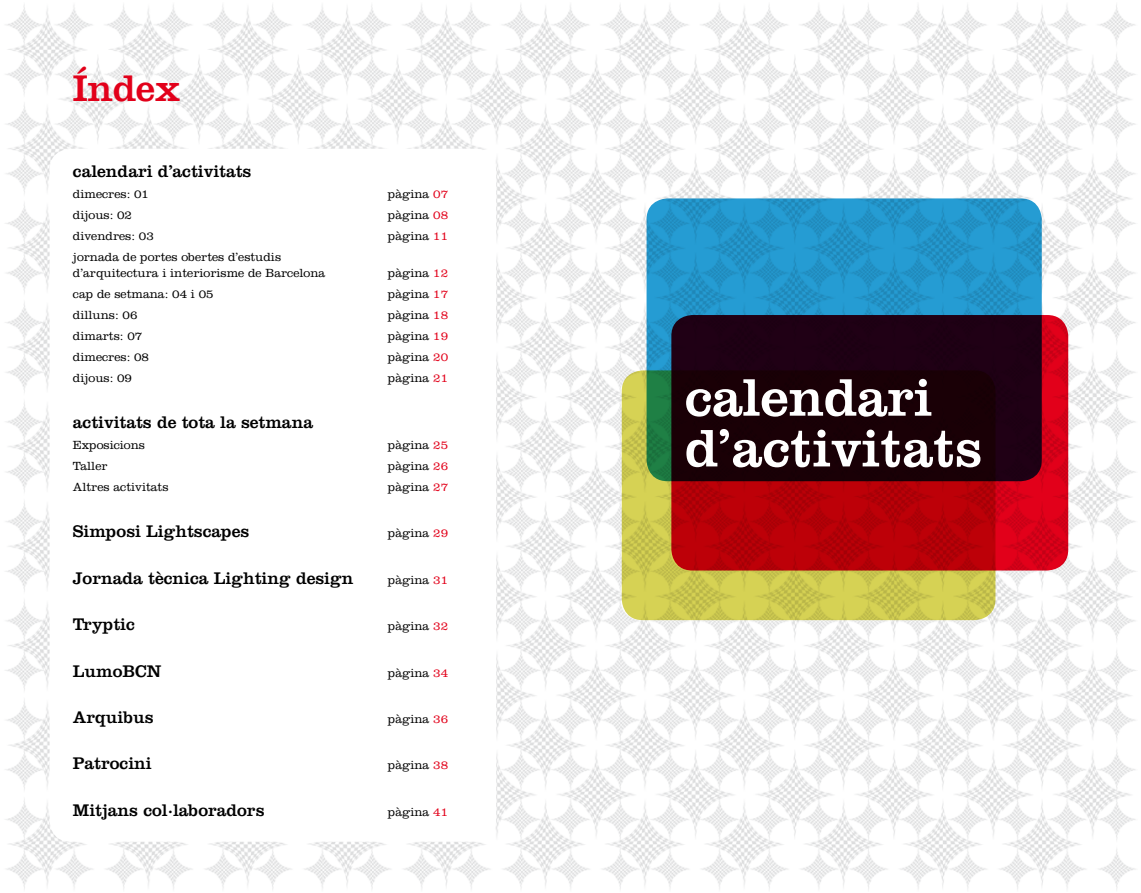
<style>
.page{position:relative;width:1141px;height:893px;background:#fff}
.page>*{position:absolute;margin:0;border:0;box-sizing:border-box;transform-origin:0 0}
.t1{font:54.25px/50.8px "Clarendon BT";color:#fff}
.t2{font:38.5px "Clarendon";color:#e2001a}
.t3{font:17.5px "Clarendon";color:#000}
.t4{font:300 12.25px/15.8px "Clarendon";color:#000}
.s1{color:#e2001a}
</style>
<div class="page">
<img style="left:5px;top:4px;width:1131px;height:886px">
<div style="left:50px;top:149px;width:446px;height:693px;background:#fff;border-radius:21px"></div>
<svg style="left:647px;top:198px;width:395px;height:283px;background:#2496cb"></svg>
<svg style="left:671px;top:315px;width:397px;height:255px;background:#560015"></svg>
<svg style="left:622px;top:370px;width:373px;height:250px;background:#7b3b1c"></svg>
<h2 class="t2" style="left:73px;top:65px;width:109px">Índex</h2>
<h3 class="t3" style="left:73px;top:161px;width:180px">calendari d’activitats</h3>
<p class="t4" style="left:73px;top:186px;width:78px">dimecres: 01</p>
<p class="t4" style="left:388px;top:186px;width:62px">pàgina <span class="s1">07</span></p>
<p class="t4" style="left:73px;top:207px;width:61px">dijous: 02</p>
<p class="t4" style="left:388px;top:207px;width:62px">pàgina <span class="s1">08</span></p>
<p class="t4" style="left:73px;top:228px;width:82px">divendres: 03</p>
<p class="t4" style="left:388px;top:228px;width:62px">pàgina <span class="s1">11</span></p>
<p class="t4" style="left:73px;top:249px;width:254px">jornada de portes obertes d’estudis d’arquitectura i interiorisme de Barcelona</p>
<p class="t4" style="left:388px;top:265px;width:62px">pàgina <span class="s1">12</span></p>
<p class="t4" style="left:73px;top:285px;width:142px">cap de setmana: 04 i 05</p>
<p class="t4" style="left:388px;top:285px;width:62px">pàgina <span class="s1">17</span></p>
<p class="t4" style="left:73px;top:306px;width:66px">dilluns: 06</p>
<p class="t4" style="left:388px;top:306px;width:62px">pàgina <span class="s1">18</span></p>
<p class="t4" style="left:73px;top:327px;width:71px">dimarts: 07</p>
<p class="t4" style="left:388px;top:327px;width:62px">pàgina <span class="s1">19</span></p>
<p class="t4" style="left:73px;top:348px;width:78px">dimecres: 08</p>
<p class="t4" style="left:388px;top:348px;width:62px">pàgina <span class="s1">20</span></p>
<p class="t4" style="left:73px;top:369px;width:61px">dijous: 09</p>
<p class="t4" style="left:388px;top:369px;width:62px">pàgina <span class="s1">21</span></p>
<h3 class="t3" style="left:73px;top:412px;width:242px">activitats de tota la setmana</h3>
<p class="t4" style="left:73px;top:437px;width:74px">Exposicions</p>
<p class="t4" style="left:388px;top:437px;width:62px">pàgina <span class="s1">25</span></p>
<p class="t4" style="left:73px;top:458px;width:36px">Taller</p>
<p class="t4" style="left:388px;top:458px;width:62px">pàgina <span class="s1">26</span></p>
<p class="t4" style="left:73px;top:479px;width:97px">Altres activitats</p>
<p class="t4" style="left:388px;top:479px;width:62px">pàgina <span class="s1">27</span></p>
<h3 class="t3" style="left:73px;top:521px;width:178px">Simposi Lightscapes</h3>
<p class="t4" style="left:388px;top:525px;width:62px">pàgina <span class="s1">29</span></p>
<h3 class="t3" style="left:73px;top:568px;width:282px">Jornada tècnica Lighting design</h3>
<p class="t4" style="left:388px;top:572px;width:62px">pàgina <span class="s1">31</span></p>
<h3 class="t3" style="left:73px;top:614px;width:63px">Tryptic</h3>
<p class="t4" style="left:388px;top:618px;width:62px">pàgina <span class="s1">32</span></p>
<h3 class="t3" style="left:73px;top:660px;width:90px">LumoBCN</h3>
<p class="t4" style="left:388px;top:664px;width:62px">pàgina <span class="s1">34</span></p>
<h3 class="t3" style="left:73px;top:707px;width:82px">Arquibus</h3>
<p class="t4" style="left:388px;top:711px;width:62px">pàgina <span class="s1">36</span></p>
<h3 class="t3" style="left:73px;top:753px;width:80px">Patrocini</h3>
<p class="t4" style="left:388px;top:757px;width:62px">pàgina <span class="s1">38</span></p>
<h3 class="t3" style="left:73px;top:800px;width:193px">Mitjans col·laboradors</h3>
<p class="t4" style="left:388px;top:803px;width:62px">pàgina <span class="s1">41</span></p>
<h1 class="t1" style="left:685px;top:371px;width:299px">calendari d’activitats</h1>
</div>
